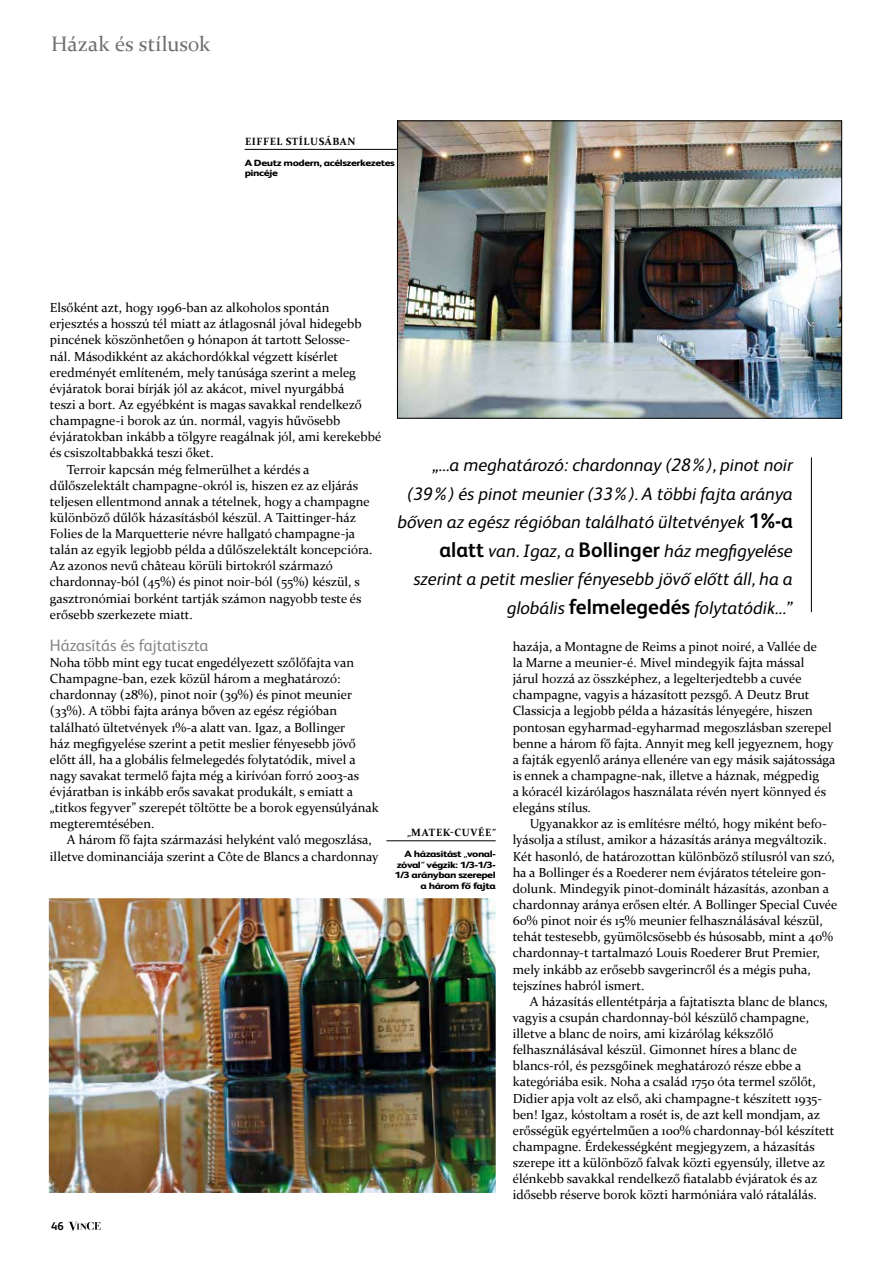
<style>
.page{position:relative;width:893px;height:1263px;background:#fff}
.page>*{position:absolute;margin:0;border:0;box-sizing:border-box;transform-origin:0 0}
.t1{font:21px "Constantia";letter-spacing:.01em;color:#706f6f}
.t2{font:italic 18px/28.5px "FS Albert";color:#000;text-align:right}
.t3{font:16.5px "FS Albert";color:#878787}
.t4{font:13.2px/16.2px "Constantia";color:#000}
.t5{font:700 11.25px "FS Albert";color:#000}
.t6{font:700 10.5px "Constantia";letter-spacing:.06em;color:#000}
.t7{font:800 9px/10.5px "FS Albert";letter-spacing:-.04em;color:#000;scale:1.23 1}
.s1{font-weight:700;font-style:normal;font-size:21px}
.s2{font-family:"FS Albert";font-weight:400;font-style:italic}
.s3{font-weight:400;font-style:italic}
</style>
<div class="page">
<svg style="left:69px;top:1222px;width:32px;height:9px"></svg>
<hr style="left:245px;top:149px;width:152px;height:1px;background:#000">
<hr style="left:386px;top:840px;width:110px;height:1px;background:#000">
<hr style="left:811px;top:457px;width:1px;height:155px;background:#000">
<img style="left:399px;top:123px;width:441px;height:293px">
<div style="left:397px;top:121px;width:445px;height:297px;border:1px solid #000"></div>
<img style="left:49px;top:898px;width:447px;height:295px">
<h1 class="t1" style="left:51px;top:29px;width:161px">Házak és stílusok</h1>
<p class="t6" style="left:245px;top:134px;width:112px">EIFFEL STÍLUSÁBAN</p>
<p class="t7" style="left:245px;top:157px;width:124px">A Deutz modern, acélszerkezetes pincéje</p>
<p class="t4" style="left:50px;top:299px;width:281px">Elsőként azt, hogy 1996-ban az alkoholos spontán</p>
<p class="t4" style="left:50px;top:315px;width:313px">erjesztés a hosszú tél miatt az átlagosnál jóval hidegebb</p>
<p class="t4" style="left:50px;top:331px;width:302px">pincének köszönhetően 9 hónapon át tartott Selosse-</p>
<p class="t4" style="left:50px;top:347px;width:290px">nál. Másodikként az akáchordókkal végzett kísérlet</p>
<p class="t4" style="left:50px;top:364px;width:308px">eredményét említeném, mely tanúsága szerint a meleg</p>
<p class="t4" style="left:50px;top:380px;width:296px">évjáratok borai bírják jól az akácot, mivel nyurgábbá</p>
<p class="t4" style="left:50px;top:396px;width:314px">teszi a bort. Az egyébként is magas savakkal rendelkező</p>
<p class="t4" style="left:50px;top:412px;width:292px">champagne-i borok az ún. normál, vagyis hűvösebb</p>
<p class="t4" style="left:50px;top:428px;width:333px">évjáratokban inkább a tölgyre reagálnak jól, ami kerekebbé</p>
<p class="t4" style="left:50px;top:444px;width:165px">és csiszoltabbakká teszi őket.</p>
<p class="t4" style="left:67px;top:460px;width:244px">Terroir kapcsán még felmerülhet a kérdés a</p>
<p class="t4" style="left:50px;top:476px;width:310px">dűlőszelektált champagne-okról is, hiszen ez az eljárás</p>
<p class="t4" style="left:50px;top:493px;width:321px">teljesen ellentmond annak a tételnek, hogy a champagne</p>
<p class="t4" style="left:50px;top:509px;width:308px">különböző dűlők házasításból készül. A Taittinger-ház</p>
<p class="t4" style="left:50px;top:525px;width:307px">Folies de la Marquetterie névre hallgató champagne-ja</p>
<p class="t4" style="left:50px;top:541px;width:324px">talán az egyik legjobb példa a dűlőszelektált koncepcióra.</p>
<p class="t4" style="left:50px;top:557px;width:285px">Az azonos nevű château körüli birtokról származó</p>
<p class="t4" style="left:50px;top:573px;width:311px">chardonnay-ból (45%) és pinot noir-ból (55%) készül, s</p>
<p class="t4" style="left:50px;top:589px;width:313px">gasztronómiai borként tartják számon nagyobb teste és</p>
<p class="t4" style="left:50px;top:605px;width:144px">erősebb szerkezete miatt.</p>
<p class="t3" style="left:50px;top:634px;width:160px">Házasítás és fajtatiszta</p>
<p class="t4" style="left:50px;top:654px;width:330px">Noha több mint egy tucat engedélyezett szőlőfajta van Champagne-ban, ezek közül három a meghatározó: chardonnay (28%), pinot noir (39%) és pinot meunier (33%). A többi fajta aránya bőven az egész régióban található ültetvények 1%-a alatt van. Igaz, a Bollinger<br>ház megfigyelése szerint a petit meslier fényesebb jövő előtt áll, ha a globális felmelegedés folytatódik, mivel a nagy savakat termelő fajta még a kirívóan forró 2003-as évjáratban is inkább erős savakat produkált, s emiatt a „titkos fegyver” szerepét töltötte be a borok egyensúlyának megteremtésében.</p>
<p class="t4" style="left:50px;top:831px;width:330px;text-indent:17px">A három fő fajta származási helyként való megoszlása, illetve dominanciája szerint a Côte de Blancs a chardonnay</p>
<p class="t5" style="left:51px;top:1218px;width:14px">46</p>
<p class="t2" style="left:397px;top:450px;width:397px">„...a meghatározó: chardonnay (28%), pinot noir (39%) és pinot meunier (33%). A többi fajta aránya bőven az egész régióban található ültetvények <span class="s1">1%-a alatt</span> van. Igaz, a <span class="s1">Bollinger</span> ház megfigyelése szerint a petit meslier fényesebb jövő előtt áll, ha a globális <span class="s1">felmelegedés</span> folytatódik...”</p>
<p class="t6" style="left:407px;top:825px;width:90px"><span class="s2">„</span>MATEK-CUVÉE<span class="s2">”</span></p>
<p class="t7" style="left:394px;top:848px;width:84px;text-align:right">A házasítást <span class="s3">„</span>vonal&shy;zóval<span class="s3">”</span> végzik: 1/3-1/3-<br>1/3 arányban szerepel a három fő fajta</p>
<p class="t4" style="left:513px;top:638px;width:324px">hazája, a Montagne de Reims a pinot noiré, a Vallée de<br>la Marne a meunier-é. Mivel mindegyik fajta mással<br>járul hozzá az összképhez, a legelterjedtebb a cuvée champagne, vagyis a házasított pezsgő. A Deutz Brut Classicja a legjobb példa a házasítás lényegére, hiszen pontosan egyharmad-egyharmad megoszlásban szerepel benne a három fő fajta. Annyit meg kell jegyeznem, hogy a fajták egyenlő aránya ellenére van egy másik sajátossága is ennek a champagne-nak, illetve a háznak, mégpedig<br>a kóracél kizárólagos használata révén nyert könnyed és elegáns stílus.</p>
<p class="t4" style="left:513px;top:815px;width:326px;text-indent:17px">Ugyanakkor az is említésre méltó, hogy miként befo&shy;lyásolja a stílust, amikor a házasítás aránya megváltozik.<br>Két hasonló, de határozottan különböző stílusról van szó, ha a Bollinger és a Roederer nem évjáratos tételeire gon&shy;dolunk. Mindegyik pinot-dominált házasítás, azonban a chardonnay aránya erősen eltér. A Bollinger Special Cuvée 60% pinot noir és 15% meunier felhasználásával készül, tehát testesebb, gyümölcsösebb és húsosabb, mint a 40% chardonnay-t tartalmazó Louis Roederer Brut Premier, mely inkább az erősebb savgerincről és a mégis puha, tejszínes habról ismert.</p>
<p class="t4" style="left:513px;top:992px;width:323px;text-indent:17px">A házasítás ellentétpárja a fajtatiszta blanc de blancs, vagyis a csupán chardonnay-ból készülő champagne, illetve a blanc de noirs, ami kizárólag kékszőlő felhasználásával készül. Gimonnet híres a blanc de blancs-ról, és pezsgőinek meghatározó része ebbe a kategóriába esik. Noha a család 1750 óta termel szőlőt, Didier apja volt az első, aki champagne-t készített 1935- ben! Igaz, kóstoltam a rosét is, de azt kell mondjam, az erősségük egyértelműen a 100% chardonnay-ból készített champagne. Érdekességként megjegyzem, a házasítás szerepe itt a különböző falvak közti egyensúly, illetve az élénkebb savakkal rendelkező fiatalabb évjáratok és az idősebb réserve borok közti harmóniára való rátalálás.</p>
</div>
